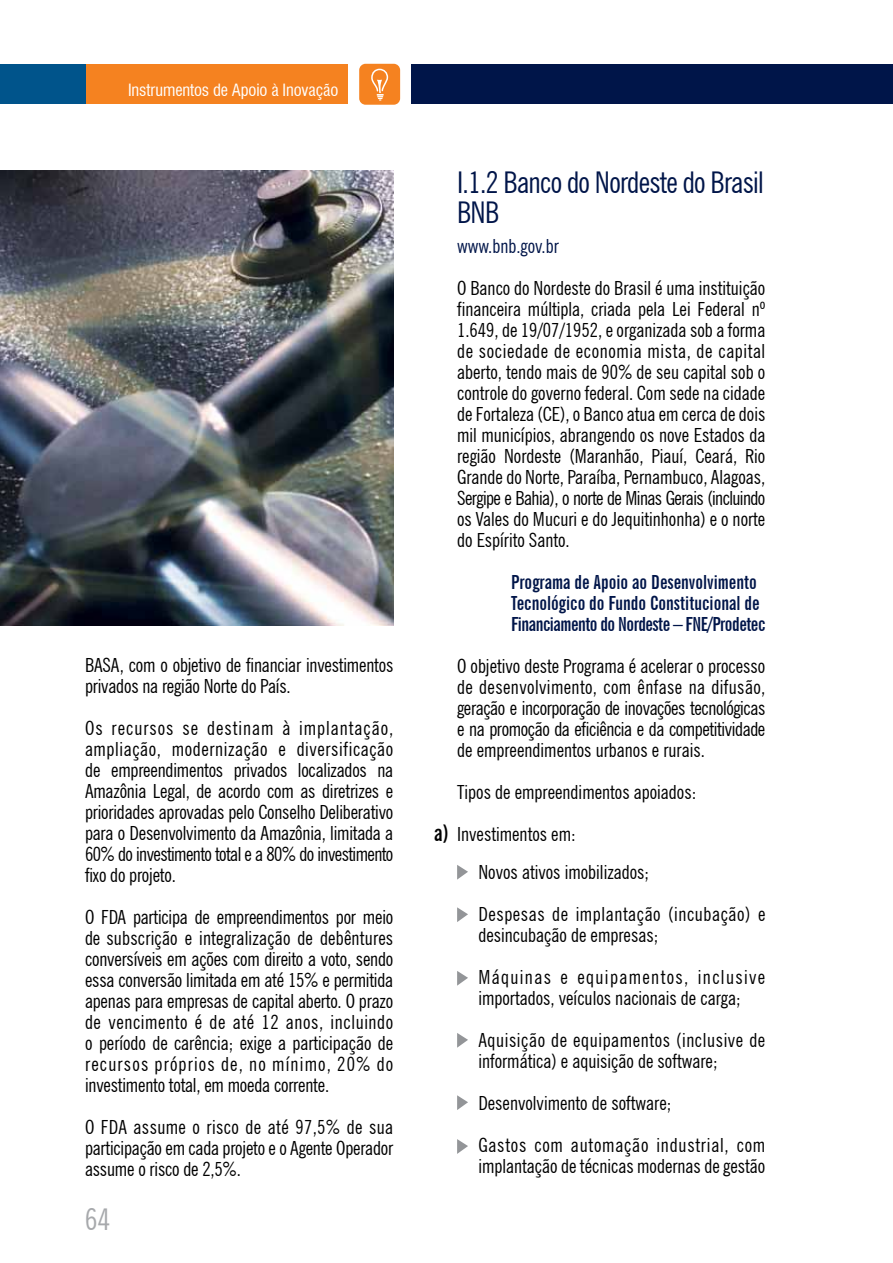
<style>
.page{position:relative;width:893px;height:1263px;background:#fff}
.page>*{position:absolute;margin:0;border:0;box-sizing:border-box;transform-origin:0 0}
.t1{font:condensed 30px/30px "News Gothic BT";letter-spacing:-.025em;color:#001549}
.t2{font:condensed 30px "News Gothic BT";color:#a7a9ac}
.t3{font:condensed 19.5px/21px "News Gothic BT";color:#000;text-align:justify}
.t4{font:700 extra-condensed 19.5px/21px "News Gothic BT";color:#001549}
.t5{font:condensed 19.5px/42px "News Gothic BT";letter-spacing:.03em;color:#000}
.t6{font:condensed 19.5px/42px "News Gothic BT";letter-spacing:.07em;color:#000}
.t7{font:condensed 19.5px "News Gothic BT";color:#001549}
.t8{font:condensed 16.5px "Swiss 721 BT";letter-spacing:-.01em;color:#fff}
.s1{font-weight:700;font-stretch:extra-condensed;font-size:22.5px}
</style>
<div class="page">
<div style="left:359px;top:64px;width:41px;height:41px;background:#f58220;border-radius:6px"></div>
<svg style="left:371px;top:68px;width:17px;height:33px"></svg>
<div style="left:0;top:65px;width:348px;height:39px;background:#f58220"></div>
<div style="left:412px;top:65px;width:481px;height:39px;background:#001549"></div>
<img style="left:0;top:170px;width:393px;height:455px">
<div style="left:0;top:65px;width:85px;height:39px;background:#00548b"></div>
<svg style="left:457px;top:865px;width:11px;height:15px"></svg>
<svg style="left:457px;top:907px;width:11px;height:15px"></svg>
<svg style="left:457px;top:971px;width:11px;height:15px"></svg>
<svg style="left:457px;top:1033px;width:11px;height:15px"></svg>
<svg style="left:457px;top:1095px;width:11px;height:15px"></svg>
<svg style="left:457px;top:1139px;width:11px;height:15px"></svg>
<p class="t8" style="left:128px;top:80px;width:212px">Instrumentos de Apoio à Inovação</p>
<p class="t3" style="left:85px;top:654px;width:310px">BASA, com o objetivo de financiar investimentos privados na região Norte do País.</p>
<p class="t3" style="left:85px;top:717px;width:310px">Os recursos se destinam à implantação, ampliação, modernização e diversificação de empreendimentos privados localizados na Amazônia Legal, de acordo com as diretrizes e prioridades aprovadas pelo Conselho Deliberativo para o Desenvolvimento da Amazônia, limitada a 60% do investimento total e a 80% do investimento fixo do projeto.</p>
<p class="t3" style="left:85px;top:906px;width:310px">O FDA participa de empreendimentos por meio de subscrição e integralização de debêntures conversíveis em ações com direito a voto, sendo essa conversão limitada em até 15% e permitida apenas para empresas de capital aberto. O prazo de vencimento é de até 12 anos, incluindo o período de carência; exige a participação de recursos próprios de, no mínimo, 20% do investimento total, em moeda corrente.</p>
<p class="t3" style="left:85px;top:1116px;width:310px">O FDA assume o risco de até 97,5% de sua participação em cada projeto e o Agente Operador assume o risco de 2,5%.</p>
<h1 class="t2" style="left:85px;top:1201px;width:27px">64</h1>
<h1 class="t1" style="left:457px;top:167px;width:308px">I.1.2 Banco do Nordeste do Brasil<br>BNB</h1>
<p class="t7" style="left:457px;top:234px;width:103px">www.bnb.gov.br</p>
<p class="t3" style="left:457px;top:277px;width:310px">O Banco do Nordeste do Brasil é uma instituição financeira múltipla, criada pela Lei Federal nº 1.649, de 19/07/1952, e organizada sob a forma de sociedade de economia mista, de capital aberto, tendo mais de 90% de seu capital sob o controle do governo federal. Com sede na cidade de Fortaleza (CE), o Banco atua em cerca de dois mil municípios, abrangendo os nove Estados da região Nordeste (Maranhão, Piauí, Ceará, Rio Grande do Norte, Paraíba, Pernambuco, Alagoas, Sergipe e Bahia), o norte de Minas Gerais (incluindo os Vales do Mucuri e do Jequitinhonha) e o norte do Espírito Santo.</p>
<p class="t4" style="left:511px;top:571px;width:256px">Programa de Apoio ao Desenvolvimento<br>Tecnológico do Fundo Constitucional de<br>Financiamento do Nordeste – FNE/Prodetec</p>
<p class="t3" style="left:457px;top:655px;width:310px">O objetivo deste Programa é acelerar o processo de desenvolvimento, com ênfase na difusão, geração e incorporação de inovações tecnológicas e na promoção da eficiência e da competitividade de empreendimentos urbanos e rurais.</p>
<p class="t3" style="left:434px;top:771px;width:264px;line-height:42px;text-indent:23px">Tipos de empreendimentos apoiados: <span class="s1">a)</span> Investimentos em:</p>
<p class="t5" style="left:478px;top:851px;width:289px">Novos ativos imobilizados;<br>Despesas de implantação (incubação) e</p>
<p class="t6" style="left:478px;top:914px;width:289px">desincubação de empresas;<br>Máquinas e equipamentos, inclusive</p>
<p class="t3" style="left:478px;top:977px;width:288px;line-height:42px">importados, veículos nacionais de carga;<br>Aquisição de equipamentos (inclusive de</p>
<p class="t3" style="left:478px;top:1040px;width:288px;line-height:42px;text-align:left">informática) e aquisição de software;<br>Desenvolvimento de software;<br>Gastos com automação industrial, com</p>
<p class="t3" style="left:478px;top:1155px;width:289px">implantação de técnicas modernas de gestão</p>
</div>
